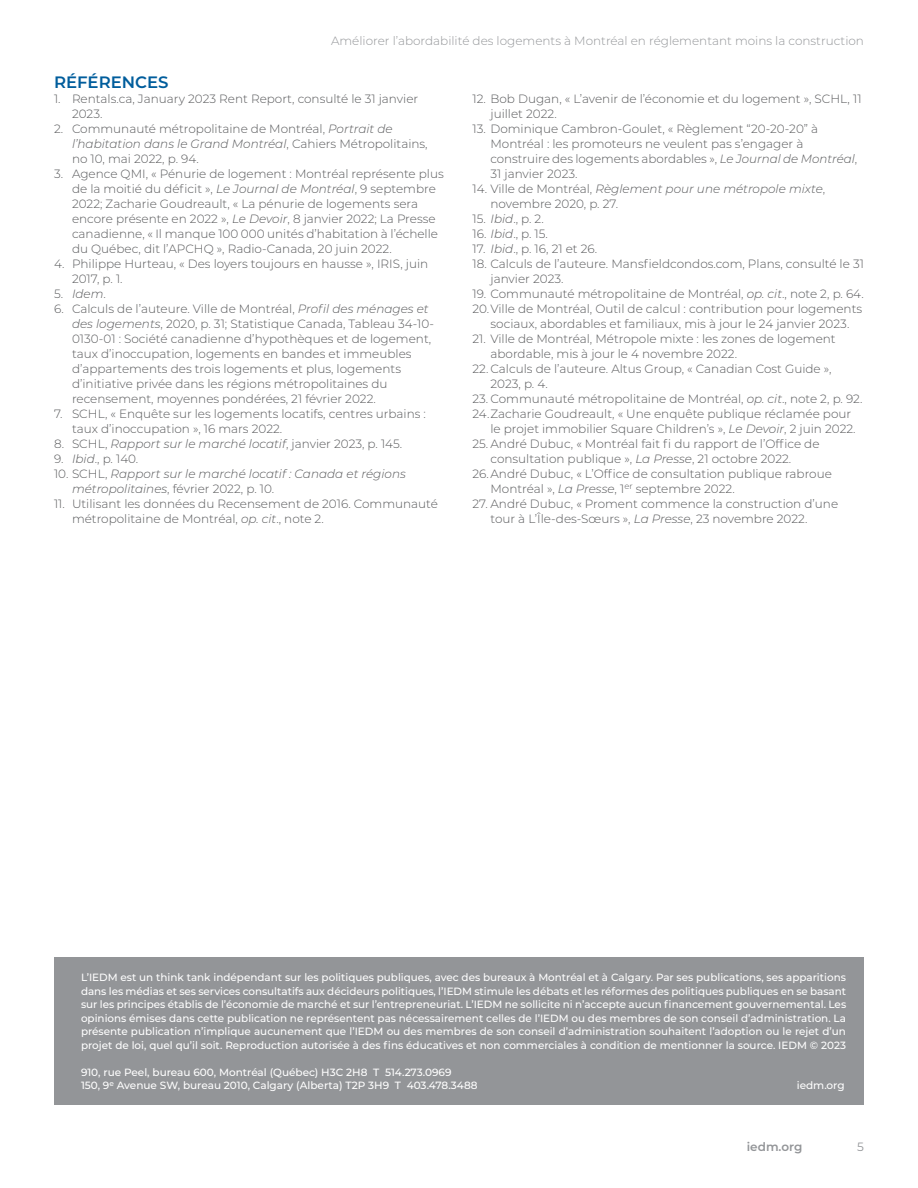
<style>
.page{position:relative;width:918px;height:1188px;background:#fff}
.page>*{position:absolute;margin:0;border:0;box-sizing:border-box;transform-origin:0 0}
.t1{font:600 16.5px "Montserrat";color:#005d9c}
.t2{font:300 12px/15px "Montserrat";color:#57585a}
.t3{font:italic 300 12px/15px "Montserrat";color:#57585a}
.t4{font:300 12px "Montserrat";color:#939598}
.t5{font:600 12px "Montserrat";color:#939598}
.t6{font:12px "Montserrat";color:#939598}
.t7{font:500 10.5px/13.5px "Montserrat";color:#fff;text-align:justify}
.s1{font-style:italic}
.s2{font-style:normal}
</style>
<div class="page">
<div style="left:54px;top:958px;width:810px;height:147px;background:#939598"></div>
<p class="t4" style="left:331px;top:33px;width:534px">Améliorer l’abordabilité des logements à Montréal en réglementant moins la construction</p>
<h1 class="t1" style="left:54px;top:70px;width:116px">RÉFÉRENCES</h1>
<p class="t2" style="left:72px;top:91px;width:348px;text-indent:-18px">1. Rentals.ca, January 2023 Rent Report, consulté le 31 janvier<br>2023.</p>
<p class="t2" style="left:72px;top:121px;width:357px;text-indent:-18px">2. Communauté métropolitaine de Montréal, <span class="s1">Portrait de l’habitation dans le Grand Montréal</span>, Cahiers Métropolitains, no 10, mai 2022, p. 94.</p>
<p class="t2" style="left:72px;top:166px;width:373px;text-indent:-18px">3. Agence QMI, « Pénurie de logement : Montréal représente plus de la moitié du déficit », <span class="s1">Le Journal de Montréal</span>, 9 septembre 2022; Zacharie Goudreault, « La pénurie de logements sera encore présente en 2022 », <span class="s1">Le Devoir</span>, 8 janvier 2022; La Presse canadienne, « Il manque 100 000 unités d’habitation à l’échelle du Québec, dit l’APCHQ », Radio-Canada, 20 juin 2022.</p>
<p class="t2" style="left:72px;top:256px;width:358px;text-indent:-18px">4. Philippe Hurteau, « Des loyers toujours en hausse », IRIS, juin<br>2017, p. 1.</p>
<p class="t3" style="left:54px;top:286px;width:53px"><span class="s2">5.</span> Idem<span class="s2">.</span></p>
<p class="t2" style="left:72px;top:301px;width:364px;text-indent:-18px">6. Calculs de l’auteure. Ville de Montréal, <span class="s1">Profil des ménages et des logements</span>, 2020, p. 31; Statistique Canada, Tableau 34-10- 0130-01 : Société canadienne d’hypothèques et de logement, taux d’inoccupation, logements en bandes et immeubles d’appartements des trois logements et plus, logements d’initiative privée dans les régions métropolitaines du recensement, moyennes pondérées, 21 février 2022.</p>
<p class="t2" style="left:72px;top:406px;width:356px;text-indent:-18px">7. SCHL, « Enquête sur les logements locatifs, centres urbains : taux d’inoccupation », 16 mars 2022.</p>
<p class="t2" style="left:54px;top:436px;width:350px">8. SCHL, <span class="s1">Rapport sur le marché locatif</span>, janvier 2023, p. 145.</p>
<p class="t2" style="left:54px;top:451px;width:86px">9. <span class="s1">Ibid</span>., p. 140.</p>
<p class="t3" style="left:72px;top:466px;width:335px;text-indent:-18px"><span class="s2">10. SCHL,</span> Rapport sur le marché locatif : Canada et régions métropolitaines<span class="s2">, février 2022, p. 10.</span></p>
<p class="t2" style="left:72px;top:496px;width:368px;text-indent:-18px">11. Utilisant les données du Recensement de 2016. Communauté métropolitaine de Montréal, <span class="s1">op. cit</span>., note 2.</p>
<p class="t2" style="left:490px;top:91px;width:373px;text-indent:-18px">12. Bob Dugan, « L’avenir de l’économie et du logement », SCHL, 11 juillet 2022.</p>
<p class="t2" style="left:490px;top:121px;width:368px;text-indent:-18px">13. Dominique Cambron-Goulet, « Règlement “20-20-20” à Montréal : les promoteurs ne veulent pas s’engager à construire des logements abordables », <span class="s1">Le Journal de Montréal</span>, 31 janvier 2023.</p>
<p class="t2" style="left:490px;top:181px;width:336px;text-indent:-18px">14. Ville de Montréal, <span class="s1">Règlement pour une métropole mixte</span>, novembre 2020, p. 27.</p>
<p class="t2" style="left:472px;top:211px;width:73px">15. <span class="s1">Ibid</span>., p. 2.</p>
<p class="t2" style="left:472px;top:226px;width:77px">16. <span class="s1">Ibid</span>., p. 15.</p>
<p class="t2" style="left:472px;top:241px;width:126px">17. <span class="s1">Ibid</span>., p. 16, 21 et 26.</p>
<p class="t2" style="left:490px;top:256px;width:375px;text-indent:-18px">18. Calculs de l’auteure. Mansfieldcondos.com, Plans, consulté le 31 janvier 2023.</p>
<p class="t2" style="left:472px;top:286px;width:393px;text-align:center">19. Communauté métropolitaine de Montréal, <span class="s1">op. cit</span>., note 2, p. 64.<br>20.Ville de Montréal, Outil de calcul : contribution pour logements sociaux, abordables et familiaux, mis à jour le 24 janvier 2023.</p>
<p class="t2" style="left:490px;top:331px;width:347px;text-indent:-18px">21. Ville de Montréal, Métropole mixte : les zones de logement abordable, mis à jour le 4 novembre 2022.</p>
<p class="t2" style="left:490px;top:361px;width:343px;text-indent:-18px">22. Calculs de l’auteure. Altus Group, « Canadian Cost Guide »,<br>2023, p. 4.</p>
<p class="t2" style="left:472px;top:391px;width:392px">23. Communauté métropolitaine de Montréal, <span class="s1">op. cit</span>., note 2, p. 92.</p>
<p class="t2" style="left:472px;top:406px;width:380px">24.Zacharie Goudreault, « Une enquête publique réclamée pour</p>
<p class="t2" style="left:490px;top:421px;width:367px">le projet immobilier Square Children’s », <span class="s1">Le Devoir</span>, 2 juin 2022.</p>
<p class="t2" style="left:472px;top:436px;width:349px">25. André Dubuc, « Montréal fait fi du rapport de l’Office de</p>
<p class="t2" style="left:490px;top:451px;width:302px">consultation publique », <span class="s1">La Presse</span>, 21 octobre 2022.</p>
<p class="t2" style="left:472px;top:466px;width:361px">26.André Dubuc, « L’Office de consultation publique rabroue</p>
<p class="t2" style="left:490px;top:481px;width:246px">Montréal », <span class="s1">La Presse</span>, 1<sup>er</sup> septembre 2022.</p>
<p class="t2" style="left:490px;top:496px;width:349px;text-indent:-18px">27. André Dubuc, « Proment commence la construction d’une tour à L’Île-des-Sœurs », <span class="s1">La Presse</span>, 23 novembre 2022.</p>
<p class="t7" style="left:81px;top:970px;width:767px">L’IEDM est un think tank indépendant sur les politiques publiques, avec des bureaux à Montréal et à Calgary. Par ses publications, ses apparitions dans les médias et ses services consultatifs aux décideurs politiques, l’IEDM stimule les débats et les réformes des politiques publiques en se basant sur les principes établis de l’économie de marché et sur l’entrepreneuriat. L’IEDM ne sollicite ni n’accepte aucun financement gouvernemental. Les opinions émises dans cette publication ne représentent pas nécessairement celles de l’IEDM ou des membres de son conseil d’administration. La présente publication n’implique aucunement que l’IEDM ou des membres de son conseil d’administration souhaitent l’adoption ou le rejet d’un projet de loi, quel qu’il soit. Reproduction autorisée à des fins éducatives et non commerciales à condition de mentionner la source. IEDM © 2023</p>
<p class="t7" style="left:81px;top:1065px;width:398px">910, rue Peel, bureau 600, Montréal (Québec) H3C 2H8 T 514.273.0969<br>150, 9<sup>e</sup> Avenue SW, bureau 2010, Calgary (Alberta) T2P 3H9 T 403.478.3488</p>
<p class="t7" style="left:797px;top:1078px;width:49px">iedm.org</p>
<p class="t5" style="left:747px;top:1138px;width:57px">iedm.org</p>
<p class="t6" style="left:857px;top:1139px;width:8px">5</p>
</div>
